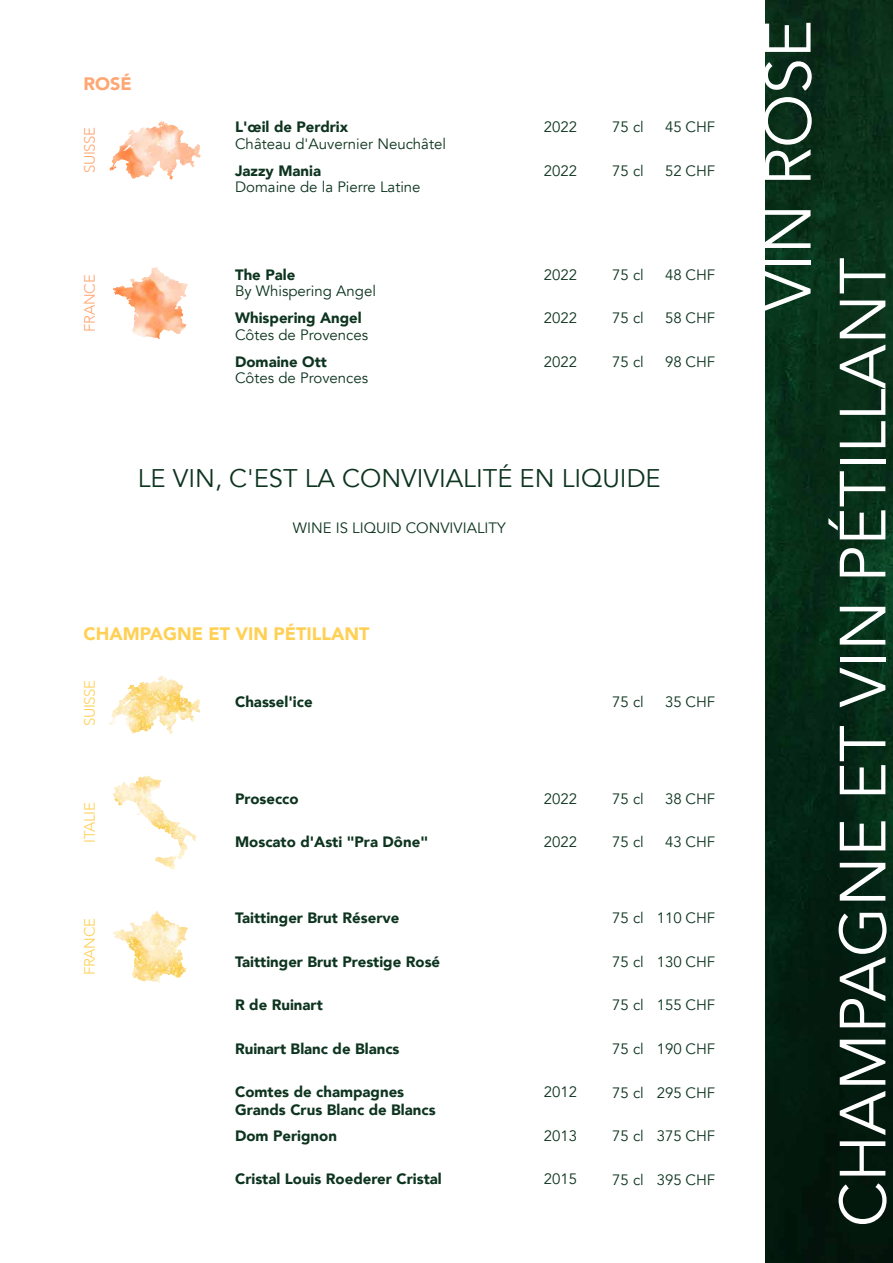
<style>
.page{position:relative;width:893px;height:1263px;background:#fff}
.page>*{position:absolute;margin:0;border:0;box-sizing:border-box;transform-origin:0 0}
.t1{font:64.5px/74.8px "Avenir";color:#fff}
.t2{font:25.5px "Avenir";color:#0d341f}
.t3{font:900 18px "Avenir";color:#ffd054}
.t4{font:900 18px "Avenir";color:#ffa672}
.t5{font:15px "Avenir";color:#0d341f}
.t6{font:900 15px "Avenir";color:#0d341f}
.t7{font:300 15px "Avenir";letter-spacing:-.02em;color:#ffd054}
.t8{font:300 15px "Avenir";letter-spacing:-.02em;color:#ffa672}
</style>
<div class="page">
<img style="left:765px;top:0;width:128px;height:1263px">
<img style="left:113px;top:911px;width:75px;height:72px">
<img style="left:113px;top:775px;width:83px;height:94px">
<img style="left:139px;top:676px;width:23px;height:8px">
<img style="left:113px;top:267px;width:75px;height:72px">
<img style="left:140px;top:121px;width:23px;height:8px">
<p class="t4" style="left:83px;top:68px;width:50px">ROSÉ</p>
<p class="t8" style="left:81px;top:173px;width:48px;rotate:-90deg">SUISSE</p>
<p class="t8" style="left:81px;top:332px;width:59px;rotate:-90deg">FRANCE</p>
<p class="t6" style="left:235px;top:114px;width:115px">L'œil de Perdrix</p>
<p class="t5" style="left:235px;top:135px;width:212px">Château d'Auvernier Neuchâtel</p>
<p class="t6" style="left:235px;top:158px;width:88px">Jazzy Mania</p>
<p class="t5" style="left:235px;top:178px;width:187px">Domaine de la Pierre Latine</p>
<p class="t6" style="left:235px;top:261px;width:62px">The Pale</p>
<p class="t5" style="left:235px;top:282px;width:142px">By Whispering Angel</p>
<p class="t6" style="left:235px;top:305px;width:128px">Whispering Angel</p>
<p class="t5" style="left:235px;top:325px;width:135px">Côtes de Provences</p>
<p class="t6" style="left:235px;top:348px;width:93px">Domaine Ott</p>
<p class="t5" style="left:235px;top:369px;width:135px">Côtes de Provences</p>
<p class="t5" style="left:544px;top:118px;width:35px">2022</p>
<p class="t5" style="left:544px;top:162px;width:35px">2022</p>
<p class="t5" style="left:612px;top:118px;width:33px">75 cl</p>
<p class="t5" style="left:612px;top:162px;width:33px">75 cl</p>
<p class="t5" style="left:665px;top:118px;width:52px">45 CHF</p>
<p class="t5" style="left:665px;top:162px;width:52px">52 CHF</p>
<p class="t5" style="left:544px;top:265px;width:35px">2022</p>
<p class="t5" style="left:544px;top:309px;width:35px">2022</p>
<p class="t5" style="left:544px;top:353px;width:35px">2022</p>
<p class="t5" style="left:612px;top:266px;width:33px">75 cl</p>
<p class="t5" style="left:612px;top:309px;width:33px">75 cl</p>
<p class="t5" style="left:612px;top:353px;width:33px">75 cl</p>
<p class="t5" style="left:665px;top:266px;width:52px">48 CHF</p>
<p class="t5" style="left:665px;top:309px;width:52px">58 CHF</p>
<p class="t5" style="left:665px;top:353px;width:52px">98 CHF</p>
<h2 class="t2" style="left:138px;top:463px;width:524px">LE VIN, C'EST LA CONVIVIALITÉ EN LIQUIDE</h2>
<p class="t5" style="left:293px;top:519px;width:214px">WINE IS LIQUID CONVIVIALITY</p>
<p class="t3" style="left:83px;top:618px;width:288px">CHAMPAGNE ET VIN PÉTILLANT</p>
<p class="t7" style="left:81px;top:726px;width:48px;rotate:-90deg">SUISSE</p>
<p class="t6" style="left:235px;top:689px;width:79px">Chassel'ice</p>
<p class="t5" style="left:612px;top:693px;width:33px">75 cl</p>
<p class="t5" style="left:665px;top:693px;width:52px">35 CHF</p>
<p class="t7" style="left:81px;top:843px;width:42px;rotate:-90deg">ITALIE</p>
<p class="t7" style="left:81px;top:975px;width:59px;rotate:-90deg">FRANCE</p>
<p class="t6" style="left:235px;top:786px;width:65px">Prosecco</p>
<p class="t6" style="left:235px;top:829px;width:195px">Moscato d'Asti "Pra Dône"</p>
<p class="t6" style="left:235px;top:905px;width:166px">Taittinger Brut Réserve</p>
<p class="t6" style="left:235px;top:949px;width:207px">Taittinger Brut Prestige Rosé</p>
<p class="t6" style="left:235px;top:992px;width:89px">R de Ruinart</p>
<p class="t6" style="left:235px;top:1036px;width:166px">Ruinart Blanc de Blancs</p>
<p class="t6" style="left:235px;top:1079px;width:171px">Comtes de champagnes</p>
<p class="t6" style="left:235px;top:1123px;width:103px">Dom Perignon</p>
<p class="t6" style="left:235px;top:1166px;width:208px">Cristal Louis Roederer Cristal</p>
<p class="t6" style="left:235px;top:1097px;width:202px">Grands Crus Blanc de Blancs</p>
<p class="t5" style="left:544px;top:789px;width:35px">2022</p>
<p class="t5" style="left:544px;top:833px;width:35px">2022</p>
<p class="t5" style="left:544px;top:1083px;width:35px">2012</p>
<p class="t5" style="left:544px;top:1127px;width:35px">2013</p>
<p class="t5" style="left:544px;top:1170px;width:35px">2015</p>
<p class="t5" style="left:612px;top:790px;width:33px">75 cl</p>
<p class="t5" style="left:612px;top:833px;width:33px">75 cl</p>
<p class="t5" style="left:665px;top:790px;width:52px">38 CHF</p>
<p class="t5" style="left:665px;top:833px;width:52px">43 CHF</p>
<p class="t5" style="left:612px;top:909px;width:33px">75 cl</p>
<p class="t5" style="left:612px;top:953px;width:33px">75 cl</p>
<p class="t5" style="left:612px;top:996px;width:33px">75 cl</p>
<p class="t5" style="left:612px;top:1040px;width:33px">75 cl</p>
<p class="t5" style="left:612px;top:1083px;width:33px">75 cl</p>
<p class="t5" style="left:612px;top:1127px;width:33px">75 cl</p>
<p class="t5" style="left:612px;top:1170px;width:33px">75 cl</p>
<p class="t5" style="left:657px;top:909px;width:60px">110 CHF</p>
<p class="t5" style="left:657px;top:953px;width:60px">130 CHF</p>
<p class="t5" style="left:657px;top:996px;width:60px">155 CHF</p>
<p class="t5" style="left:657px;top:1040px;width:60px">190 CHF</p>
<p class="t5" style="left:657px;top:1083px;width:60px">295 CHF</p>
<p class="t5" style="left:657px;top:1127px;width:60px">375 CHF</p>
<p class="t5" style="left:657px;top:1170px;width:60px">395 CHF</p>
<h1 class="t1" style="left:752px;top:1227px;width:1209px;text-indent:916px;rotate:-90deg">VIN ROSÉ<br>CHAMPAGNE ET VIN PÉTILLANT</h1>
</div>
